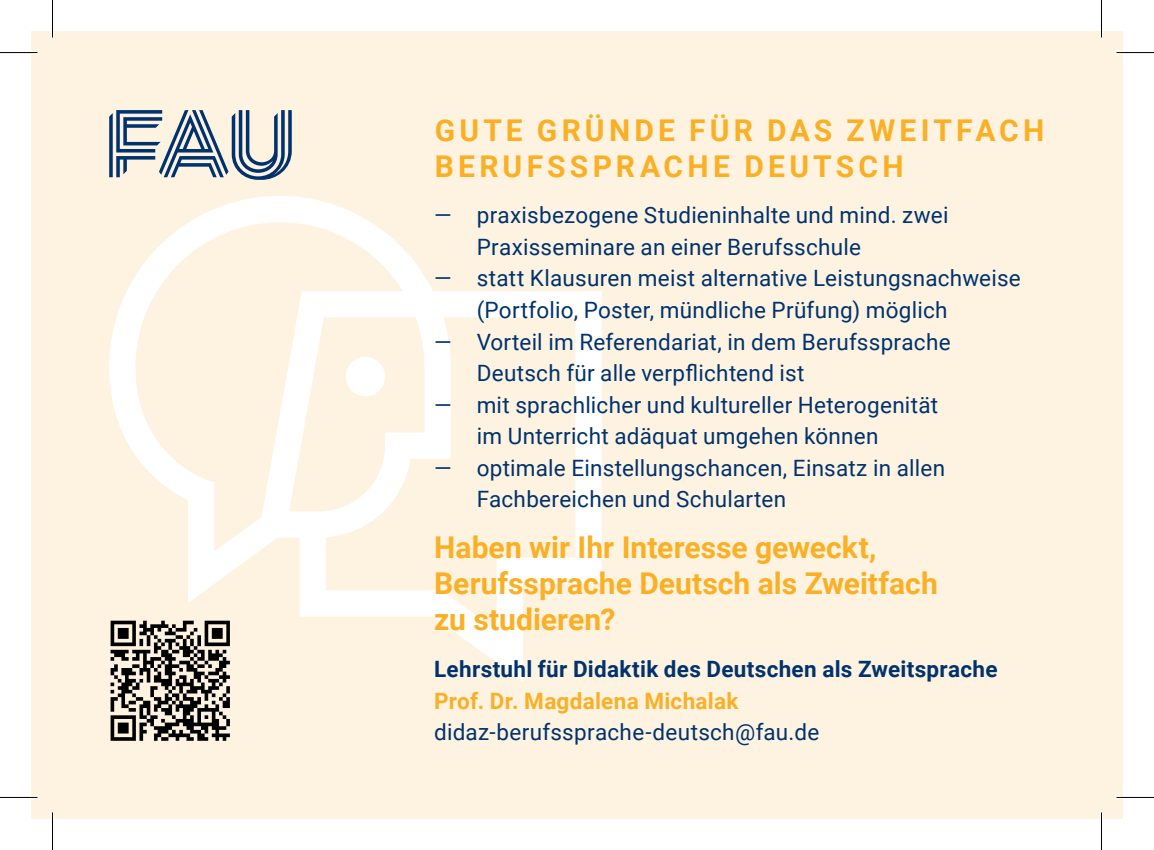
<style>
.page{position:relative;width:1154px;height:850px;background:#fff}
.page>*{position:absolute;margin:0;border:0;box-sizing:border-box;transform-origin:0 0}
.t1{font:700 30px "Roboto";letter-spacing:.005em;color:#fbaf25}
.t2{font:700 30px "Roboto";letter-spacing:.14em;color:#fbaf25}
.t3{font:22.5px/31.5px "Roboto";letter-spacing:.01em;color:#00326d}
.t4{font:700 22.5px "Roboto";letter-spacing:.015em;color:#00326d}
.t5{font:700 22.5px "Roboto";letter-spacing:.01em;color:#fbaf25}
</style>
<div class="page">
<div style="left:31px;top:31px;width:1092px;height:787px;background:#fef3e1"></div>
<svg style="left:109px;top:196px;width:493px;height:485px"></svg>
<img style="left:109px;top:603px;width:139px;height:138px">
<svg style="left:109px;top:110px;width:183px;height:70px"></svg>
<hr style="left:0;top:51px;width:38px;height:3px;background:#fff">
<hr style="left:1116px;top:51px;width:38px;height:3px;background:#fff">
<hr style="left:0;top:795px;width:38px;height:3px;background:#fff">
<hr style="left:1116px;top:795px;width:38px;height:3px;background:#fff">
<hr style="left:51px;top:0;width:3px;height:38px;background:#fff">
<hr style="left:51px;top:812px;width:3px;height:37px;background:#fff">
<hr style="left:1100px;top:0;width:3px;height:38px;background:#fff">
<hr style="left:1100px;top:812px;width:3px;height:37px;background:#fff">
<hr style="left:0;top:52px;width:38px;height:1px;background:#000">
<hr style="left:1116px;top:52px;width:38px;height:1px;background:#000">
<hr style="left:0;top:796px;width:38px;height:1px;background:#000">
<hr style="left:1116px;top:796px;width:38px;height:1px;background:#000">
<hr style="left:52px;top:0;width:1px;height:38px;background:#000">
<hr style="left:52px;top:812px;width:1px;height:37px;background:#000">
<hr style="left:1101px;top:0;width:1px;height:38px;background:#000">
<hr style="left:1101px;top:812px;width:1px;height:37px;background:#000">
<p class="t2" style="left:435px;top:109px;width:611px">GUTE GRÜNDE FÜR DAS ZWEITFACH</p>
<p class="t2" style="left:435px;top:145px;width:470px">BERUFSSPRACHE DEUTSCH</p>
<p class="t3" style="left:477px;top:199px;width:473px;text-indent:-43px">— praxisbezogene Studieninhalte und mind. zwei<br>Praxisseminare an einer Berufsschule</p>
<p class="t3" style="left:477px;top:262px;width:545px;text-indent:-43px">— statt Klausuren meist alternative Leistungsnachweise (Portfolio, Poster, mündliche Prüfung) möglich</p>
<p class="t3" style="left:477px;top:325px;width:475px;text-indent:-43px">— Vorteil im Referendariat, in dem Berufssprache<br>Deutsch für alle verpflichtend ist</p>
<p class="t3" style="left:477px;top:388px;width:463px;text-indent:-43px">— mit sprachlicher und kultureller Heterogenität im Unterricht adäquat umgehen können</p>
<p class="t3" style="left:477px;top:451px;width:470px;text-indent:-43px">— optimale Einstellungschancen, Einsatz in allen<br>Fachbereichen und Schularten</p>
<p class="t1" style="left:434px;top:526px;width:444px">Haben wir Ihr Interesse geweckt,</p>
<p class="t1" style="left:434px;top:562px;width:505px">Berufssprache Deutsch als Zweitfach</p>
<p class="t1" style="left:434px;top:598px;width:183px">zu studieren?</p>
<p class="t4" style="left:434px;top:653px;width:565px">Lehrstuhl für Didaktik des Deutschen als Zweitsprache</p>
<p class="t5" style="left:434px;top:684px;width:306px">Prof. Dr. Magdalena Michalak</p>
<p class="t3" style="left:434px;top:715px;width:387px">didaz-berufssprache-deutsch@fau.de</p>
</div>
